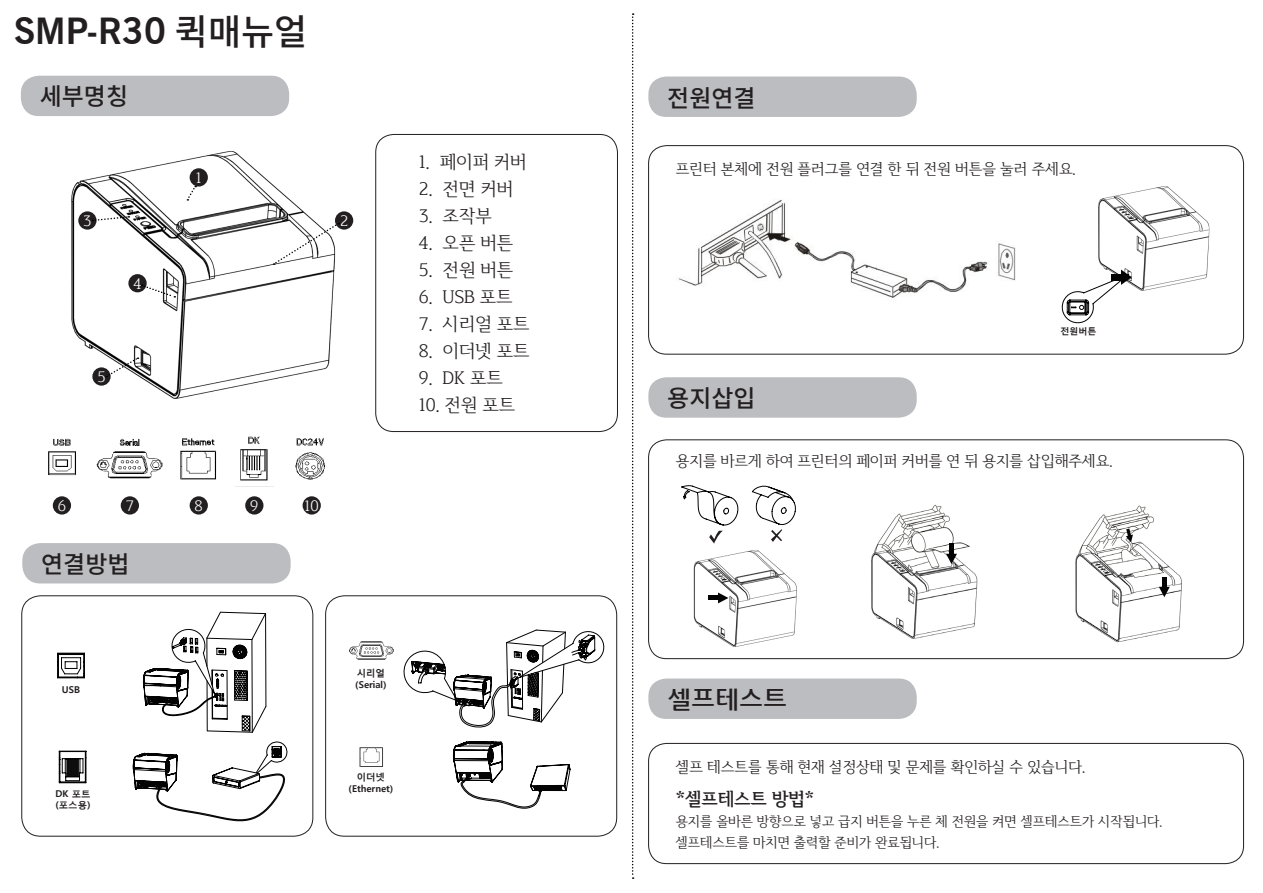
<style>
.page{position:relative;width:1263px;height:893px;background:#fff}
.page>*{position:absolute;margin:0;border:0;box-sizing:border-box;transform-origin:0 0}
.t1{font:700 36px "News Gothic BT";color:#231f20}
.t2{font:500 24px "Noto Sans CJ Kkr";color:#231f20}
.t3{font:24px "Daum Regular";color:#231f20}
.t4{font:18px "Daehan";color:#231f20}
.t5{font:700 18px "Daehan";color:#231f20}
.t6{font:15px "Daehan";color:#231f20}
.t7{font:15px "Daehan";color:#fff}
.t8{font:13.5px "Daehan";color:#231f20}
.t9{font:700 9.45px "Malgun Gothic";color:#231f20}
.t10{font:700 9px "Malgun Gothic";color:#231f20}
.s1{font-family:"Noto Sans CJ Kkr";font-weight:500}
</style>
<div class="page">
<img style="left:71px;top:151px;width:282px;height:248px">
<div style="left:21px;top:76px;width:268px;height:40px;background:#bcbdc0;border-radius:18px"></div>
<div style="left:648px;top:77px;width:269px;height:40px;background:#bcbdc0;border-radius:18px"></div>
<img style="left:1098px;top:186px;width:112px;height:105px">
<svg style="left:1061px;top:270px;width:71px;height:54px"></svg>
<div style="left:648px;top:145px;width:596px;height:209px;border:1px solid #231f20;border-radius:18px"></div>
<div style="left:375px;top:134px;width:243px;height:298px;border:1px solid #231f20;border-radius:18px"></div>
<div style="left:648px;top:377px;width:269px;height:41px;background:#bcbdc0;border-radius:18px"></div>
<img style="left:693px;top:549px;width:104px;height:98px">
<svg style="left:681px;top:485px;width:57px;height:40px"></svg>
<svg style="left:709px;top:531px;width:14px;height:12px"></svg>
<svg style="left:752px;top:485px;width:44px;height:57px"></svg>
<img style="left:679px;top:200px;width:337px;height:98px">
<img style="left:871px;top:504px;width:107px;height:135px">
<svg style="left:946px;top:554px;width:11px;height:10px"></svg>
<div style="left:949px;top:544px;width:5px;height:14px;background:#030303"></div>
<svg style="left:718px;top:592px;width:10px;height:11px"></svg>
<hr style="left:708px;top:596px;width:14px;height:4px;background:#030303">
<img style="left:1075px;top:505px;width:107px;height:138px">
<svg style="left:1159px;top:587px;width:11px;height:10px"></svg>
<div style="left:1162px;top:577px;width:5px;height:14px;background:#030303"></div>
<svg style="left:1126px;top:528px;width:7px;height:14px"></svg>
<div style="left:22px;top:543px;width:269px;height:40px;background:#bcbdc0;border-radius:18px"></div>
<div style="left:648px;top:678px;width:269px;height:41px;background:#bcbdc0;border-radius:18px"></div>
<img style="left:48px;top:438px;width:28px;height:38px">
<img style="left:180px;top:438px;width:37px;height:42px">
<img style="left:240px;top:436px;width:28px;height:45px">
<img style="left:295px;top:438px;width:31px;height:42px">
<img style="left:96px;top:438px;width:67px;height:41px">
<svg style="left:632px;top:13px;width:2px;height:866px"></svg>
<svg style="left:453px;top:742px;width:117px;height:67px"></svg>
<div style="left:22px;top:596px;width:291px;height:240px;border:1px solid #231f20;border-radius:19px"></div>
<div style="left:325px;top:596px;width:292px;height:240px;border:1px solid #231f20;border-radius:19px"></div>
<hr style="left:60px;top:752px;width:1px;height:30px;background:#030303">
<hr style="left:85px;top:752px;width:1px;height:30px;background:#030303">
<svg style="left:60px;top:758px;width:26px;height:25px"></svg>
<svg style="left:60px;top:751px;width:26px;height:1px"></svg>
<hr style="left:59px;top:751px;width:1px;height:32px;background:#030303">
<hr style="left:86px;top:751px;width:1px;height:32px;background:#030303">
<svg style="left:133px;top:612px;width:155px;height:210px"></svg>
<svg style="left:57px;top:653px;width:28px;height:25px"></svg>
<img style="left:349px;top:641px;width:45px;height:19px">
<img style="left:359px;top:747px;width:24px;height:20px">
<div style="left:648px;top:440px;width:596px;height:219px;border:1px solid #231f20;border-radius:18px"></div>
<div style="left:648px;top:743px;width:596px;height:121px;border:1px solid #231f20;border-radius:18px"></div>
<div style="left:190px;top:168px;width:18px;height:19px;background:#231f20;border-radius:50%"></div>
<div style="left:335px;top:211px;width:18px;height:19px;background:#231f20;border-radius:50%"></div>
<div style="left:128px;top:274px;width:19px;height:18px;background:#231f20;border-radius:50%"></div>
<div style="left:92px;top:367px;width:19px;height:19px;background:#231f20;border-radius:50%"></div>
<div style="left:53px;top:496px;width:18px;height:19px;background:#231f20;border-radius:50%"></div>
<div style="left:121px;top:496px;width:18px;height:19px;background:#231f20;border-radius:50%"></div>
<div style="left:190px;top:496px;width:18px;height:19px;background:#231f20;border-radius:50%"></div>
<div style="left:245px;top:496px;width:18px;height:19px;background:#231f20;border-radius:50%"></div>
<div style="left:303px;top:496px;width:18px;height:19px;background:#231f20;border-radius:50%"></div>
<div style="left:78px;top:211px;width:19px;height:19px;background:#231f20;border-radius:50%"></div>
<svg style="left:403px;top:629px;width:202px;height:99px"></svg>
<svg style="left:92px;top:215px;width:37px;height:7px"></svg>
<svg style="left:142px;top:284px;width:33px;height:14px"></svg>
<svg style="left:106px;top:357px;width:33px;height:20px"></svg>
<svg style="left:187px;top:186px;width:9px;height:15px"></svg>
<svg style="left:273px;top:223px;width:66px;height:42px"></svg>
<p class="t1" style="left:14px;top:10px;width:295px">SMP-R30 <span class="s1">퀵매뉴얼</span></p>
<p class="t2" style="left:40px;top:83px;width:90px">세부명칭</p>
<p class="t7" style="left:83px;top:212px;width:10px">3</p>
<p class="t7" style="left:133px;top:275px;width:10px">4</p>
<p class="t7" style="left:97px;top:368px;width:10px">5</p>
<p class="t7" style="left:196px;top:169px;width:7px">1</p>
<p class="t7" style="left:340px;top:212px;width:10px">2</p>
<p class="t7" style="left:58px;top:497px;width:10px">6</p>
<p class="t7" style="left:126px;top:497px;width:10px">7</p>
<p class="t7" style="left:195px;top:497px;width:10px">8</p>
<p class="t7" style="left:250px;top:497px;width:10px">9</p>
<p class="t7" style="left:305px;top:497px;width:16px">10</p>
<p class="t2" style="left:41px;top:551px;width:90px">연결방법</p>
<p class="t4" style="left:419px;top:151px;width:109px">1. 페이퍼 커버</p>
<p class="t4" style="left:419px;top:178px;width:96px">2. 전면 커버</p>
<p class="t4" style="left:419px;top:205px;width:74px">3. 조작부</p>
<p class="t4" style="left:419px;top:232px;width:96px">4. 오픈 버튼</p>
<p class="t4" style="left:419px;top:259px;width:96px">5. 전원 버튼</p>
<p class="t4" style="left:419px;top:286px;width:95px">6. USB 포트</p>
<p class="t4" style="left:419px;top:313px;width:112px">7. 시리얼 포트</p>
<p class="t4" style="left:419px;top:340px;width:112px">8. 이더넷 포트</p>
<p class="t4" style="left:419px;top:367px;width:85px">9. DK 포트</p>
<p class="t4" style="left:419px;top:394px;width:98px">10. 전원 포트</p>
<p class="t9" style="left:62px;top:684px;width:20px">USB</p>
<p class="t9" style="left:55px;top:788px;width:37px">DK 포트</p>
<p class="t9" style="left:56px;top:799px;width:36px">(포스용)</p>
<p class="t9" style="left:357px;top:667px;width:30px">시리얼</p>
<p class="t9" style="left:355px;top:679px;width:33px">(Serial)</p>
<p class="t9" style="left:357px;top:771px;width:30px">이더넷</p>
<p class="t9" style="left:349px;top:783px;width:46px">(Ethernet)</p>
<p class="t2" style="left:667px;top:84px;width:90px">전원연결</p>
<p class="t6" style="left:676px;top:160px;width:402px">프린터 본체에 전원 플러그를 연결 한 뒤 전원 버튼을 눌러 주세요.</p>
<p class="t2" style="left:667px;top:385px;width:90px">용지삽입</p>
<p class="t10" style="left:1060px;top:325px;width:37px">전원버튼</p>
<p class="t6" style="left:676px;top:452px;width:438px">용지를 바르게 하여 프린터의 페이퍼 커버를 연 뒤 용지를 삽입해주세요.</p>
<p class="t3" style="left:667px;top:685px;width:122px">셀프테스트</p>
<p class="t6" style="left:676px;top:757px;width:411px">셀프 테스트를 통해 현재 설정상태 및 문제를 확인하실 수 있습니다.</p>
<p class="t5" style="left:676px;top:788px;width:140px">*셀프테스트 방법*</p>
<p class="t8" style="left:676px;top:813px;width:488px">용지를 올바른 방향으로 넣고 급지 버튼을 누른 체 전원을 켜면 셀프테스트가 시작됩니다.</p>
<p class="t8" style="left:676px;top:834px;width:265px">셀프테스트를 마치면 출력할 준비가 완료됩니다.</p>
</div>
